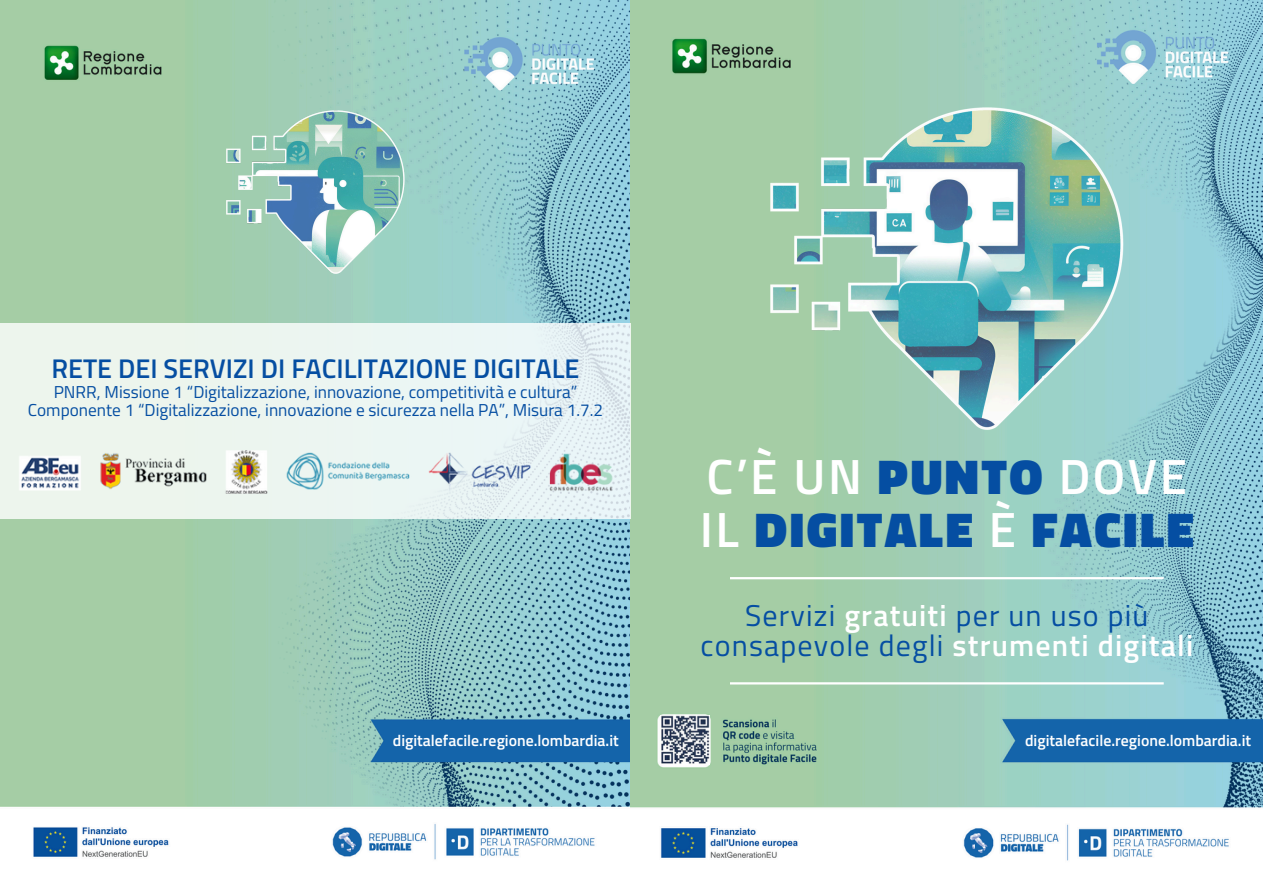
<style>
.page{position:relative;width:1263px;height:894px;background:#fff}
.page>*{position:absolute;margin:0;border:0;box-sizing:border-box;transform-origin:0 0}
.t1{font:900 49.5px/52.8px "Titillium Web";letter-spacing:.05em;color:#054ea2}
.t2{font:30px/29.2px "Titillium Web";letter-spacing:.04em;color:#054ea2;text-align:center}
.t3{font:600 27px "Titillium Web";color:#054ea2}
.t4{font:17.25px "Titillium Web";color:#054ea2}
.t5{font:600 15.75px "Titillium Web";color:#fff}
.s1{font-weight:600;color:#fff}
</style>
<div class="page">
<img style="left:0;top:0;width:1263px;height:861px">
<img style="left:661px;top:715px;width:48px;height:49px">
<img style="left:768px;top:89px;width:358px;height:358px">
<hr style="left:730px;top:577px;width:434px;height:2px;background:#fff">
<hr style="left:730px;top:682px;width:434px;height:2px;background:#fff">
<img style="left:225px;top:102px;width:180px;height:180px">
<div style="left:0;top:323px;width:630px;height:196px;background:#ecf5f0"></div>
<img style="left:19px;top:444px;width:612px;height:55px">
<h1 class="t3" style="left:51px;top:347px;width:530px">RETE DEI SERVIZI DI FACILITAZIONE DIGITALE</h1>
<h2 class="t4" style="left:54px;top:378px;width:525px">PNRR, Missione 1 “Digitalizzazione, innovazione, competitività e cultura”</h2>
<p class="t4" style="left:28px;top:396px;width:577px">Componente 1 “Digitalizzazione, innovazione e sicurezza nella PA”, Misura 1.7.2</p>
<p class="t5" style="left:393px;top:728px;width:228px">digitalefacile.regione.lombardia.it</p>
<h3 class="t1" style="left:700px;top:449px;width:496px"><span class="s1">C’È UN</span> PUNTO <span class="s1">DOVE<br>IL</span> DIGITALE <span class="s1">È</span> FACILE</h3>
<p class="t2" style="left:700px;top:600px;width:494px">Servizi <span class="s1">gratuiti</span> per un uso più consapevole degli <span class="s1">strumenti digitali</span></p>
<p class="t5" style="left:1025px;top:728px;width:228px">digitalefacile.regione.lombardia.it</p>
</div>
